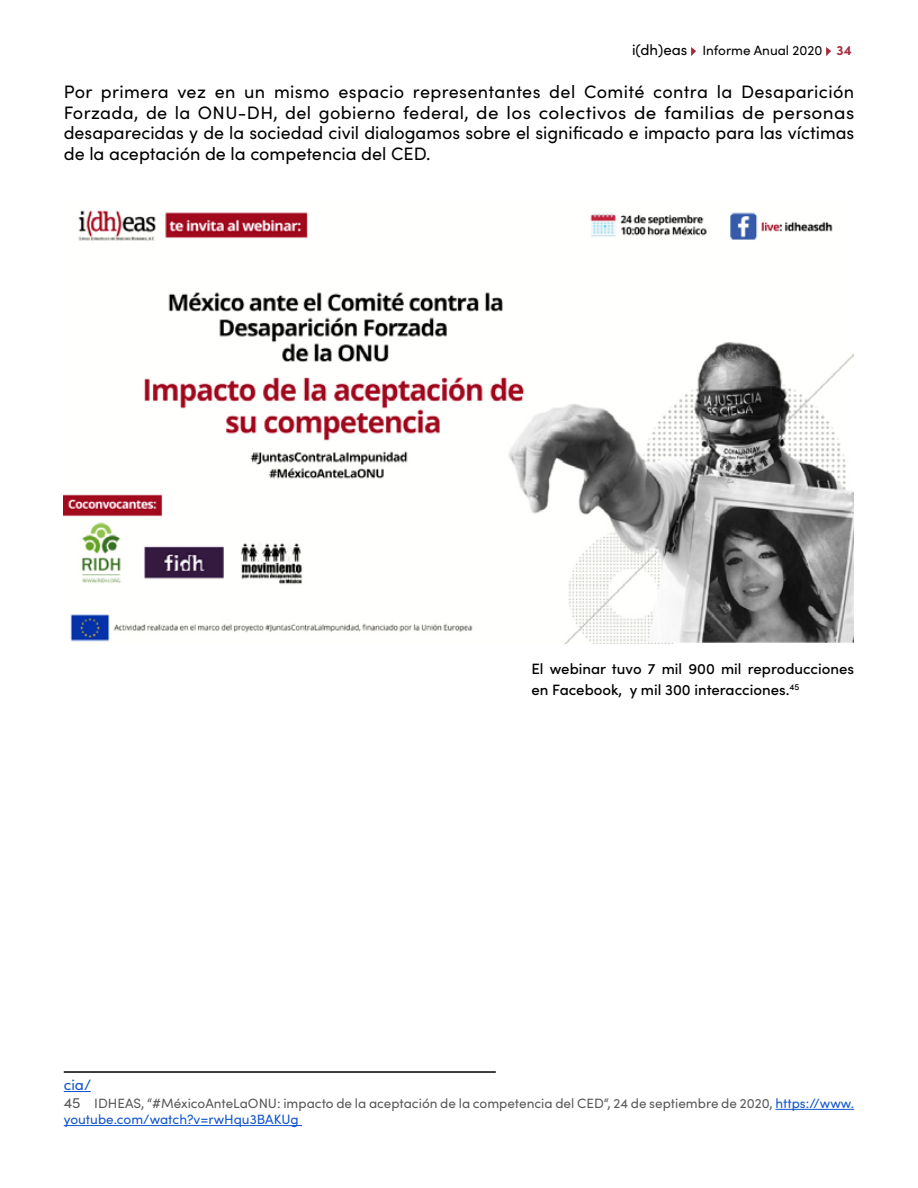
<style>
.page{position:relative;width:918px;height:1188px;background:#fff}
.page>*{position:absolute;margin:0;border:0;box-sizing:border-box;transform-origin:0 0}
.t1{font:18px/20.7px "Sofia Pro";color:#000;text-align:justify}
.t2{font:500 15px/20.7px "Sofia Pro";color:#000}
.t3{font:15px "Sofia Pro";color:#15c}
.t4{font:13.5px/16.2px "Sofia Pro";color:#58595b}
.t5{font:13.5px "Sofia Pro";color:#000}
.s1{font-size:15px}
.s2{font-weight:700;color:#a52b3c}
.s3{color:#15c}
</style>
<div class="page">
<img style="left:64px;top:210px;width:790px;height:433px">
<svg style="left:691px;top:47px;width:5px;height:9px"></svg>
<svg style="left:826px;top:47px;width:5px;height:9px"></svg>
<hr style="left:64px;top:1071px;width:432px;height:2px;background:#000">
<svg style="left:64px;top:1091px;width:27px;height:1px"></svg>
<hr style="left:775px;top:1109px;width:79px;height:1px;background:#15c">
<hr style="left:64px;top:1125px;width:238px;height:1px;background:#15c">
<p class="t5" style="left:632px;top:41px;width:221px"><span class="s1">i(dh)eas</span> Informe Anual 2020 <span class="s2">34</span></p>
<p class="t1" style="left:64px;top:80px;width:792px">Por primera vez en un mismo espacio representantes del Comité contra la Desaparición Forzada, de la ONU-DH, del gobierno federal, de los colectivos de familias de personas desaparecidas y de la sociedad civil dialogamos sobre el significado e impacto para las víctimas de la aceptación de la competencia del CED.</p>
<p class="t2" style="left:531px;top:658px;width:324px">El webinar tuvo 7 mil 900 mil reproducciones en Facebook, y mil 300 interacciones.<sup>45</sup></p>
<p class="t3" style="left:64px;top:1074px;width:29px">cia/</p>
<p class="t4" style="left:64px;top:1094px;width:792px"><span class="s1">45</span> IDHEAS, “#MéxicoAnteLaONU: impacto de la aceptación de la competencia del CED“, 24 de septiembre de 2020, <span class="s3">https://www. youtube.com/watch?v=rwHqu3BAKUg</span></p>
</div>
